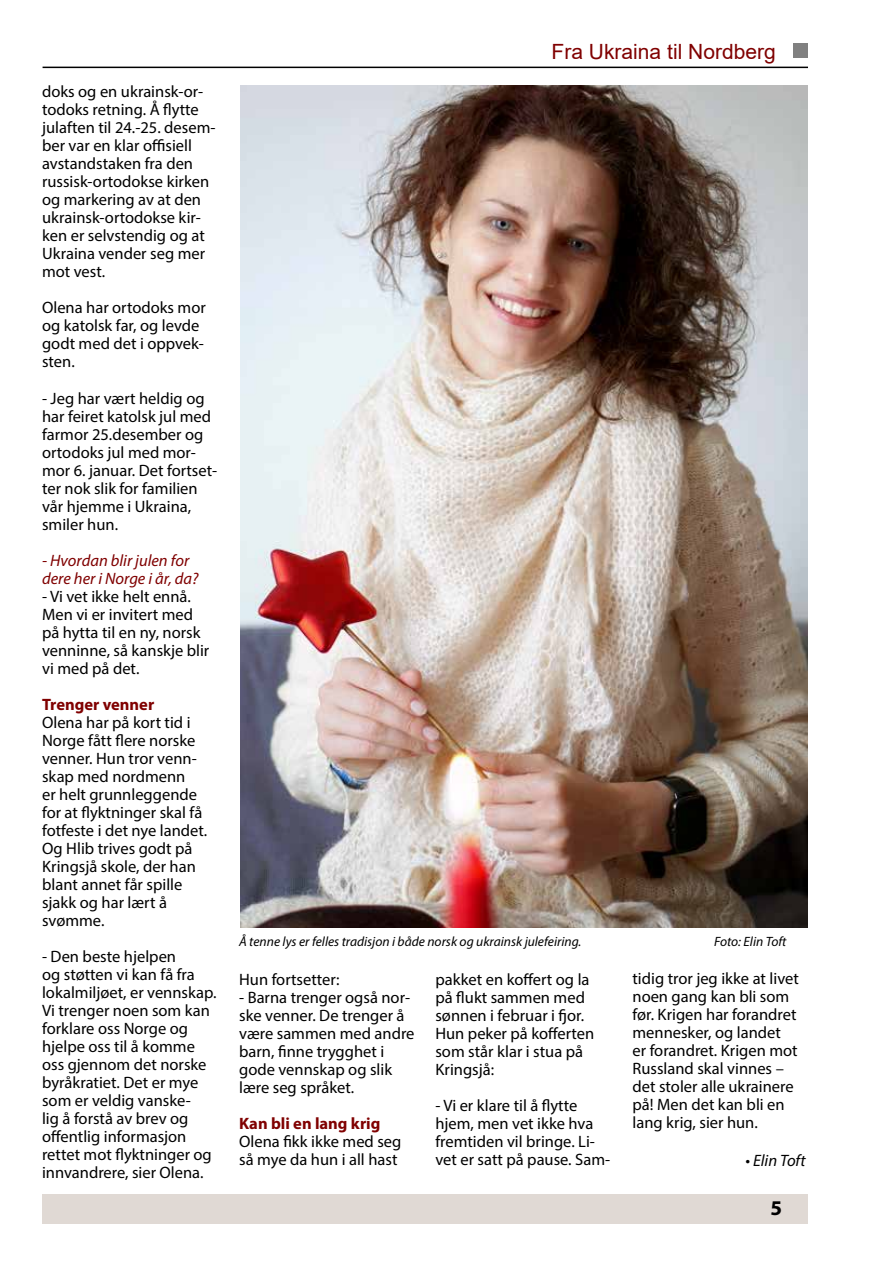
<style>
.page{position:relative;width:893px;height:1263px;background:#fff}
.page>*{position:absolute;margin:0;border:0;box-sizing:border-box;transform-origin:0 0}
.t1{font:21px "Arial";color:#800000}
.t2{font:700 21px "Myriad Pro";color:#000}
.t3{font:16.5px/18px "Myriad Pro";color:#000}
.t4{font:italic 16.5px/18px "Myriad Pro";color:#800000}
.t5{font:700 16.5px "Myriad Pro";color:#800000}
.t6{font:italic 16.5px "Myriad Pro";color:#000}
.t7{font:italic 13.5px "Myriad Pro";color:#000}
</style>
<div class="page">
<hr style="left:43px;top:67px;width:765px;height:1px;background:#000">
<div style="left:793px;top:43px;width:15px;height:14px;background:#808080"></div>
<div style="left:43px;top:1194px;width:765px;height:30px;background:#e0d9d4"></div>
<img style="left:240px;top:85px;width:567px;height:842px">
<p class="t3" style="left:42px;top:83px;width:175px">doks og en ukrainsk-or&shy;todoks retning. Å flytte julaften til 24.-25. desem&shy;ber var en klar offisiell avstandstaken fra den russisk-ortodokse kirken og markering av at den ukrainsk-ortodokse kir&shy;ken er selvstendig og at<br>Ukraina vender seg mer mot vest.</p>
<p class="t3" style="left:42px;top:299px;width:165px">Olena har ortodoks mor og katolsk far, og levde godt med det i oppvek&shy;sten.</p>
<p class="t3" style="left:42px;top:389px;width:177px">- Jeg har vært heldig og har feiret katolsk jul med farmor 25.desember og ortodoks jul med mor&shy;mor 6. januar. Det fortset&shy;ter nok slik for familien vår hjemme i Ukraina, smiler hun.</p>
<p class="t4" style="left:42px;top:551px;width:158px">- Hvordan blir julen for dere her i Norge i år, da?</p>
<p class="t3" style="left:42px;top:587px;width:169px">- Vi vet ikke helt ennå.<br>Men vi er invitert med på hytta til en ny, norsk venninne, så kanskje blir vi med på det.</p>
<p class="t5" style="left:42px;top:693px;width:114px">Trenger venner</p>
<p class="t3" style="left:42px;top:713px;width:167px">Olena har på kort tid i<br>Norge fått flere norske venner. Hun tror venn&shy;skap med nordmenn<br>er helt grunnleggende for at flyktninger skal få fotfeste i det nye landet.<br>Og Hlib trives godt på<br>Kringsjå skole, der han blant annet får spille sjakk og har lært å svømme.</p>
<p class="t3" style="left:42px;top:947px;width:176px">- Den beste hjelpen<br>og støtten vi kan få fra lokalmiljøet, er vennskap.<br>Vi trenger noen som kan forklare oss Norge og hjelpe oss til å komme oss gjennom det norske byråkratiet. Det er mye som er veldig vanske-<br>lig å forstå av brev og offentlig informasjon rettet mot flyktninger og innvandrere, sier Olena.</p>
<p class="t1" style="left:552px;top:37px;width:226px">Fra Ukraina til Nordberg</p>
<p class="t7" style="left:239px;top:933px;width:344px">Å tenne lys er felles tradisjon i både norsk og ukrainsk julefeiring.</p>
<p class="t7" style="left:714px;top:933px;width:74px">Foto: Elin Toft</p>
<p class="t3" style="left:239px;top:970px;width:102px">Hun fortsetter:</p>
<p class="t3" style="left:239px;top:988px;width:177px">- Barna trenger også nor&shy;ske venner. De trenger å være sammen med andre barn, finne trygghet i gode vennskap og slik lære seg språket.</p>
<p class="t5" style="left:239px;top:1112px;width:143px">Kan bli en lang krig</p>
<p class="t3" style="left:239px;top:1132px;width:164px">Olena fikk ikke med seg så mye da hun i all hast</p>
<p class="t3" style="left:435px;top:970px;width:160px">pakket en koffert og la på flukt sammen med sønnen i februar i fjor.<br>Hun peker på kofferten som står klar i stua på<br>Kringsjå:</p>
<p class="t3" style="left:435px;top:1096px;width:176px">- Vi er klare til å flytte hjem, men vet ikke hva fremtiden vil bringe. Li&shy;vet er satt på pause. Sam-</p>
<p class="t3" style="left:632px;top:969px;width:168px">tidig tror jeg ikke at livet noen gang kan bli som før. Krigen har forandret mennesker, og landet<br>er forandret. Krigen mot<br>Russland skal vinnes – det stoler alle ukrainere på! Men det kan bli en lang krig, sier hun.</p>
<p class="t6" style="left:745px;top:1150px;width:62px">• Elin Toft</p>
<p class="t2" style="left:770px;top:1194px;width:13px">5</p>
</div>
